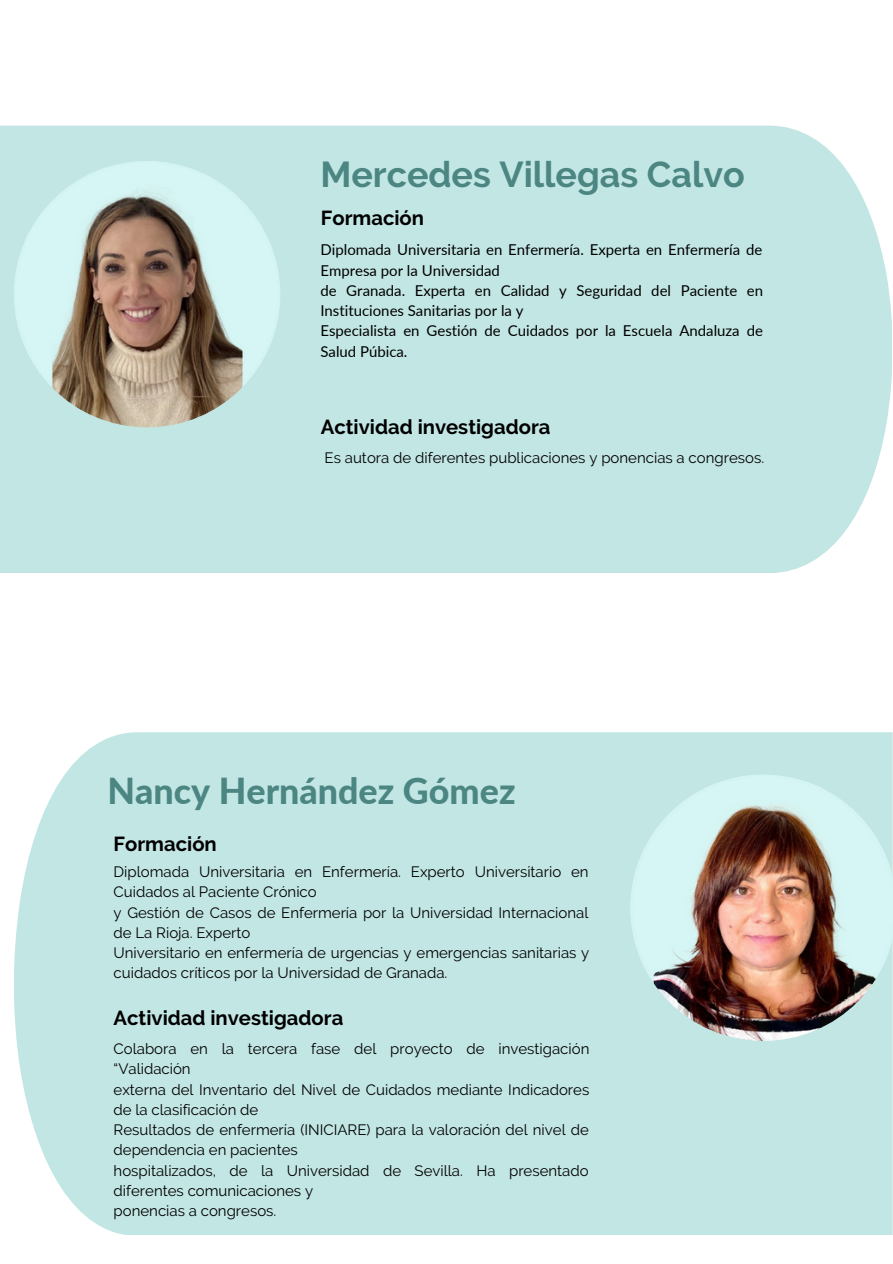
<style>
.page{position:relative;width:893px;height:1264px;background:#fff}
.page>*{position:absolute;margin:0;border:0;box-sizing:border-box;transform-origin:0 0}
.t1{font:700 35.85px "Raleway";color:#4c8682}
.t2{font:800 35.85px "Lato";color:#4c8682}
.t3{font:700 20.25px "Raleway";color:#000}
.t4{font:15px/20.2px "Raleway";color:#000}
.t5{font:15px/20.2px "Lato";color:#000}
</style>
<div class="page">
<div style="left:0;top:126px;width:891px;height:447px;background:#c2e6e4"></div>
<img style="left:14px;top:161px;width:266px;height:266px;border-radius:50%">
<div style="left:14px;top:732px;width:878px;height:502px;background:#c2e6e4"></div>
<img style="left:630px;top:774px;width:262px;height:266px">
<h1 class="t1" style="left:320px;top:153px;width:426px">Mercedes Villegas Calvo</h1>
<h2 class="t3" style="left:321px;top:206px;width:105px">Formación</h2>
<p class="t5" style="left:320px;top:239px;width:444px">Diplomada Universitaria en Enfermería. Experta en Enfermería de Empresa por la Universidad<br>de Granada. Experta en Calidad y Seguridad del Paciente en Instituciones Sanitarias por la y<br>Especialista en Gestión de Cuidados por la Escuela Andaluza de Salud Púbica.</p>
<h2 class="t3" style="left:321px;top:414px;width:231px">Actividad investigadora</h2>
<p class="t4" style="left:324px;top:447px;width:441px">Es autora de diferentes publicaciones y ponencias a congresos.</p>
<h1 class="t2" style="left:107px;top:768px;width:409px">Nancy Hernández Gómez</h1>
<h2 class="t3" style="left:114px;top:831px;width:105px">Formación</h2>
<p class="t4" style="left:114px;top:861px;width:477px">Diplomada Universitaria en Enfermería. Experto Universitario en Cuidados al Paciente Crónico<br>y Gestión de Casos de Enfermería por la Universidad Internacional de La Rioja. Experto<br>Universitario en enfermería de urgencias y emergencias sanitarias y cuidados críticos por la Universidad de Granada.</p>
<h2 class="t3" style="left:114px;top:1005px;width:231px">Actividad investigadora</h2>
<p class="t4" style="left:114px;top:1038px;width:477px">Colabora en la tercera fase del proyecto de investigación “Validación<br>externa del Inventario del Nivel de Cuidados mediante Indicadores de la clasificación de<br>Resultados de enfermería (INICIARE) para la valoración del nivel de dependencia en pacientes<br>hospitalizados, de la Universidad de Sevilla. Ha presentado diferentes comunicaciones y<br>ponencias a congresos.</p>
</div>
